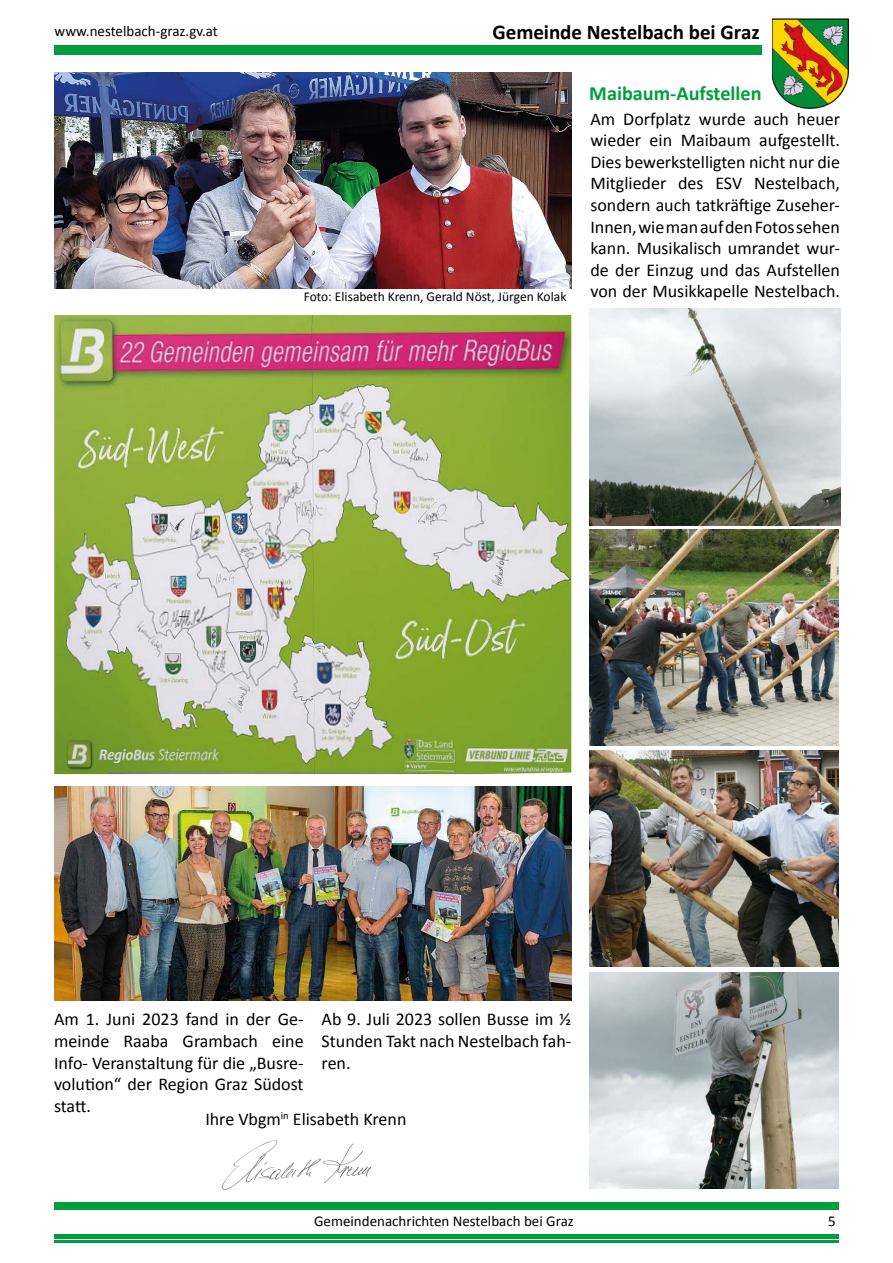
<style>
.page{position:relative;width:893px;height:1263px;background:#fff}
.page>*{position:absolute;margin:0;border:0;box-sizing:border-box;transform-origin:0 0}
.t1{font:700 21px "Calibri";letter-spacing:-.005em;color:#000}
.t2{font:700 20.25px "Calibri";color:#009e3d}
.t3{font:18px/21.6px "Calibri";color:#000;text-align:justify}
.t4{font:15px "Calibri";color:#000}
.t5{font:13.5px "Calibri";color:#000}
</style>
<div class="page">
<div style="left:54px;top:45px;width:707px;height:9px;background:#009e3d"></div>
<img style="left:54px;top:72px;width:517px;height:216px">
<img style="left:54px;top:786px;width:517px;height:215px">
<img style="left:54px;top:315px;width:517px;height:459px">
<hr style="left:54px;top:1202px;width:785px;height:2px;background:#009e3d">
<hr style="left:54px;top:1205px;width:785px;height:2px;background:#009e3d">
<hr style="left:54px;top:1208px;width:785px;height:2px;background:#009e3d">
<hr style="left:54px;top:1235px;width:785px;height:2px;background:#009e3d">
<hr style="left:54px;top:1238px;width:785px;height:1px;background:#009e3d">
<hr style="left:54px;top:1240px;width:785px;height:2px;background:#009e3d">
<img style="left:589px;top:309px;width:251px;height:217px">
<img style="left:589px;top:530px;width:250px;height:216px">
<img style="left:589px;top:972px;width:250px;height:216px">
<img style="left:589px;top:751px;width:250px;height:216px">
<img style="left:221px;top:1140px;width:150px;height:50px">
<img style="left:772px;top:19px;width:76px;height:89px">
<p class="t4" style="left:55px;top:22px;width:165px">www.nestelbach-graz.gv.at</p>
<p class="t1" style="left:493px;top:19px;width:269px">Gemeinde Nestelbach bei Graz</p>
<p class="t5" style="left:304px;top:288px;width:264px">Foto: Elisabeth Krenn, Gerald Nöst, Jürgen Kolak</p>
<p class="t2" style="left:589px;top:81px;width:174px">Maibaum-Aufstellen</p>
<p class="t3" style="left:590px;top:107px;width:251px">Am Dorfplatz wurde auch heuer wieder ein Maibaum aufgestellt.<br>Dies bewerkstelligten nicht nur die Mitglieder des ESV Nestelbach, sondern auch tatkräftige Zuseher-Innen, wie man auf den Fotos sehen kann. Musikalisch umrandet wur&shy;de der Einzug und das Aufstellen von der Musikkapelle Nestelbach.</p>
<p class="t3" style="left:54px;top:1008px;width:251px">Am 1. Juni 2023 fand in der Ge&shy;meinde Raaba Grambach eine Info- Veranstaltung für die „Busre&shy;volution“ der Region Graz Südost statt.</p>
<p class="t3" style="left:322px;top:1008px;width:251px">Ab 9. Juli 2023 sollen Busse im ½ Stunden Takt nach Nestelbach fah&shy;ren.</p>
<p class="t3" style="left:205px;top:1107px;width:203px">Ihre Vbgm<sup>in</sup> Elisabeth Krenn</p>
<p class="t4" style="left:314px;top:1211px;width:261px">Gemeindenachrichten Nestelbach bei Graz</p>
<p class="t4" style="left:828px;top:1211px;width:9px">5</p>
</div>
